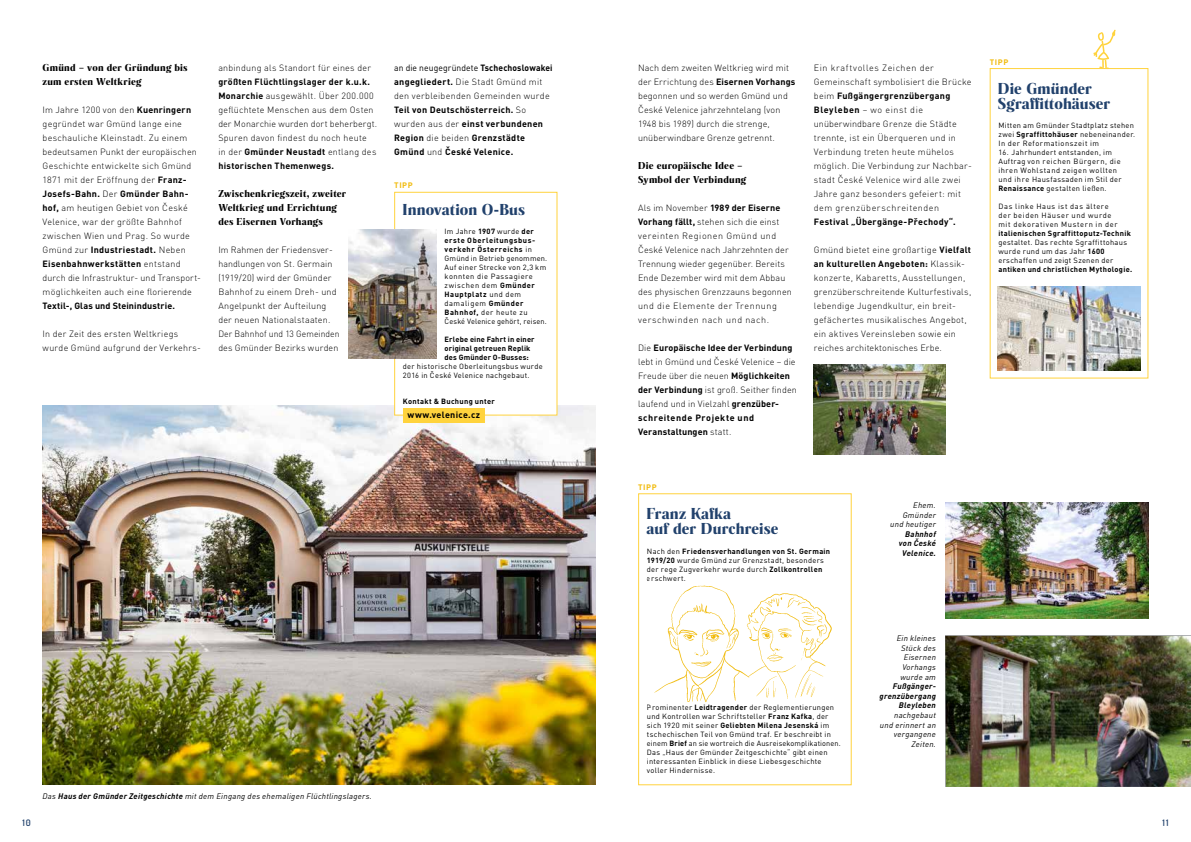
<style>
.page{position:relative;width:1191px;height:842px;background:#fff}
.page>*{position:absolute;margin:0;border:0;box-sizing:border-box;transform-origin:0 0}
.t1{font:900 15px/15px "Rando Display";letter-spacing:.005em;color:#21416c}
.t2{font:900 9.5px/14px "Rando Display";letter-spacing:.025em;color:#000}
.t3{font:300 9px/14px "DIN Pro";letter-spacing:.025em;color:#000}
.t4{font:700 9px/14px "DIN Pro";letter-spacing:.03em;color:#000}
.t5{font:700 9px/14px "DIN Pro";letter-spacing:.03em;color:#000;scale:.95 1}
.t6{font:700 9px "DIN Pro";letter-spacing:.01em;color:#000}
.t7{font:600 9px "Dosis";color:#21416c}
.t8{font:italic 8px/9.6px "DIN Pro";letter-spacing:.035em;color:#000;text-align:right}
.t9{font:italic 700 8px/9.6px "DIN Pro";letter-spacing:.035em;color:#000;text-align:right}
.t10{font:700 7.9px "DIN Pro";letter-spacing:.08em;color:#f1bb0c}
.t11{font:7.5px/9px "DIN Pro";letter-spacing:.04em;color:#000}
.t12{font:700 7.5px "DIN Pro";letter-spacing:.04em;color:#000}
.t13{font:7.5px/9px "DIN Pro";letter-spacing:.08em;color:#000}
.t14{font:700 7.5px/9px "DIN Pro";letter-spacing:.02em;color:#000}
.s1{font-weight:700}
.s2{font-weight:400}
.s3{font-weight:300}
</style>
<div class="page">
<img style="left:43px;top:405px;width:553px;height:380px">
<div style="left:394px;top:192px;width:163px;height:224px;background:#fff;border:1px solid #ffd33d"></div>
<img style="left:349px;top:230px;width:87px;height:129px">
<div style="left:403px;top:409px;width:82px;height:14px;background:#ffd33d"></div>
<img style="left:945px;top:636px;width:246px;height:151px">
<img style="left:945px;top:502px;width:203px;height:117px">
<div style="left:638px;top:493px;width:213px;height:292px;border:1px solid #ffd33d"></div>
<img style="left:654px;top:585px;width:92px;height:118px">
<img style="left:746px;top:593px;width:86px;height:106px">
<img style="left:997px;top:286px;width:143px;height:85px">
<img style="left:814px;top:365px;width:131px;height:89px">
<svg style="left:1093px;top:30px;width:22px;height:39px"></svg>
<p class="t2" style="left:43px;top:60px;width:146px">Gmünd – von der Gründung bis zum ersten Weltkrieg</p>
<p class="t3" style="left:43px;top:102px;width:160px">Im Jahre 1200 von den <span class="s1">Kuenringern </span>gegründet war Gmünd lange eine beschauliche Kleinstadt. Zu einem bedeutsamen Punkt der europäischen Geschichte entwickelte sich Gmünd 1871 mit der Eröffnung der <span class="s1">Franz-Josefs-Bahn.</span> Der <span class="s1">Gmünder Bahn&shy;hof,</span> am heutigen Gebiet von České Velenice, war der größte Bahnhof zwischen Wien und Prag. So wurde Gmünd zur <span class="s1">Industriestadt.</span> Neben <span class="s1">Eisenbahnwerkstätten</span> entstand durch die Infrastruktur- und Transport&shy;möglichkeiten auch eine florierende</p>
<p class="t6" style="left:43px;top:299px;width:134px">Textil-, Glas und Steinindustrie.</p>
<p class="t3" style="left:43px;top:326px;width:160px">In der Zeit des ersten Weltkriegs wurde Gmünd aufgrund der Verkehrs-</p>
<p class="t3" style="left:218px;top:60px;width:154px">anbindung als Standort für eines der</p>
<p class="t3" style="left:218px;top:74px;width:160px"><span class="s1">größten Flüchtlingslager der k.u.k.<br>Monarchie</span> ausgewählt. Über 200.000 geflüchtete Menschen aus dem Osten der Monarchie wurden dort beherbergt.<br>Spuren davon findest du noch heute<br>in der <span class="s1">Gmünder Neustadt</span> entlang des <span class="s1">historischen Themenwegs.</span></p>
<p class="t2" style="left:218px;top:186px;width:129px">Zwischenkriegszeit, zweiter<br>Weltkrieg und Errichtung des Eisernen Vorhangs</p>
<p class="t3" style="left:218px;top:242px;width:123px">Im Rahmen der Friedensver&shy;handlungen von St. Germain (1919/20) wird der Gmünder<br>Bahnhof zu einem Dreh- und<br>Angelpunkt der Aufteilung der neuen Nationalstaaten.<br>Der Bahnhof und 13 Gemeinden des Gmünder Bezirks wurden</p>
<p class="t5" style="left:394px;top:60px;width:168px"><span class="s2">an die neugegründete</span> Tschechoslowakei angegliedert. <span class="s3">Die Stadt Gmünd mit den verbleibenden Gemeinden wurde </span>Teil von Deutschösterreich. <span class="s3">So wurden aus der</span> einst verbundenen Region <span class="s3">die beiden</span> Grenzstädte Gmünd <span class="s3">und</span> České Velenice.</p>
<p class="t3" style="left:638px;top:60px;width:159px">Nach dem zweiten Weltkrieg wird mit der Errichtung des <span class="s1">Eisernen Vorhangs </span>begonnen und so werden Gmünd und České Velenice jahrzehntelang (von 1948 bis 1989) durch die strenge, unüberwindbare Grenze getrennt.</p>
<p class="t2" style="left:638px;top:158px;width:110px">Die europäische Idee –<br>Symbol der Verbindung</p>
<p class="t3" style="left:638px;top:200px;width:155px">Als im November <span class="s1">1989 der Eiserne Vorhang fällt,</span> stehen sich die einst vereinten Regionen Gmünd und České Velenice nach Jahrzehnten der Trennung wieder gegenüber. Bereits Ende Dezember wird mit dem Abbau des physischen Grenzzauns begonnen und die Elemente der Trennung verschwinden nach und nach.</p>
<p class="t4" style="left:638px;top:340px;width:160px"><span class="s3">Die</span> Europäische Idee der Verbindung <span class="s3">lebt in Gmünd und České Velenice – die Freude über die neuen</span> Möglichkeiten der Verbindung <span class="s3">ist groß. Seither finden laufend und in Vielzahl</span> grenzüber&shy;schreitende Projekte und Veranstaltungen <span class="s3">statt.</span></p>
<p class="t10" style="left:394px;top:180px;width:20px">TIPP</p>
<h1 class="t1" style="left:402px;top:202px;width:124px">Innovation O-Bus</h1>
<p class="t11" style="left:444px;top:227px;width:104px">Im Jahre <span class="s1">1907</span> wurde <span class="s1">der erste Oberleitungsbus&shy;verkehr Österreichs</span> in<br>Gmünd in Betrieb genommen.<br>Auf einer Strecke von 2,3 km konnten die Passagiere zwischen dem <span class="s1">Gmünder<br>Hauptplatz</span> und dem damaligem <span class="s1">Gmünder<br>Bahnhof,</span> der heute zu<br>České Velenice gehört, reisen.</p>
<p class="t14" style="left:444px;top:335px;width:92px">Erlebe eine Fahrt in einer original getreuen Replik des Gmünder O-Busses:</p>
<p class="t11" style="left:403px;top:362px;width:141px">der historische Oberleitungsbus wurde<br>2016 in České Velenice nachgebaut.</p>
<p class="t4" style="left:407px;top:407px;width:74px">www.velenice.cz</p>
<p class="t12" style="left:403px;top:396px;width:93px">Kontakt &amp; Buchung unter</p>
<p class="t3" style="left:814px;top:60px;width:159px">Ein kraftvolles Zeichen der<br>Gemeinschaft symbolisiert die Brücke beim <span class="s1">Fußgängergrenzübergang<br>Bleyleben</span> – wo einst die unüberwindbare Grenze die Städte trennte, ist ein Überqueren und in<br>Verbindung treten heute mühelos möglich. Die Verbindung zur Nachbar&shy;stadt České Velenice wird alle zwei<br>Jahre ganz besonders gefeiert: mit dem grenzüberschreitenden</p>
<p class="t4" style="left:814px;top:214px;width:143px">Festival „Übergänge-Přechody“.</p>
<p class="t3" style="left:814px;top:242px;width:159px">Gmünd bietet eine großartige <span class="s1">Vielfalt an kulturellen Angeboten:</span> Klassik&shy;konzerte, Kabaretts, Ausstellungen, grenzüberschreitende Kulturfestivals, lebendige Jugendkultur, ein breit&shy;gefächertes musikalisches Angebot, ein aktives Vereinsleben sowie ein reiches architektonisches Erbe.</p>
<p class="t10" style="left:989px;top:56px;width:20px">TIPP</p>
<h1 class="t1" style="left:998px;top:80px;width:114px">Die Gmünder<br>Sgraffittohäuser</h1>
<p class="t11" style="left:998px;top:120px;width:138px">Mitten am Gmünder Stadtplatz stehen zwei <span class="s1">Sgraffittohäuser</span> nebeneinander.<br>In der Reformationszeit im</p>
<p class="t11" style="left:998px;top:147px;width:125px">16. Jahrhundert entstanden, im<br>Auftrag von reichen Bürgern, die ihren Wohlstand zeigen wollten und ihre Hausfassaden im Stil der<br><span class="s1">Renaissance</span> gestalten ließen.</p>
<p class="t13" style="left:998px;top:201px;width:121px">Das linke Haus ist das ältere der beiden Häuser und wurde mit dekorativen Mustern in der</p>
<p class="t12" style="left:998px;top:228px;width:134px">italienischen Sgraffittoputz-Technik</p>
<p class="t11" style="left:998px;top:237px;width:130px">gestaltet. Das rechte Sgraffittohaus wurde rund um das Jahr <span class="s1">1600 </span>erschaffen und zeigt Szenen der</p>
<p class="t12" style="left:998px;top:264px;width:135px">antiken und christlichen Mythologie.</p>
<p class="t10" style="left:638px;top:481px;width:20px">TIPP</p>
<h1 class="t1" style="left:646px;top:505px;width:133px">Franz Kafka<br>auf der Durchreise</h1>
<p class="t11" style="left:647px;top:547px;width:185px">Nach den <span class="s1">Friedensverhandlungen von St. Germain 1919/20</span> wurde Gmünd zur Grenzstadt, besonders der rege Zugverkehr wurde durch <span class="s1">Zollkontrollen </span>erschwert.</p>
<p class="t8" style="left:890px;top:499px;width:47px">Ehem.<br>Gmünder und heutiger</p>
<p class="t9" style="left:899px;top:528px;width:38px">Bahnhof von České<br>Velenice.</p>
<p class="t8" style="left:43px;top:791px;width:331px">Das <span class="s1">Haus der Gmünder Zeitgeschichte</span> mit dem Eingang des ehemaligen Flüchtlingslagers.</p>
<p class="t11" style="left:647px;top:702px;width:195px">Prominenter <span class="s1">Leidtragender</span> der Reglementierungen und Kontrollen war Schriftsteller <span class="s1">Franz Kafka</span>, der sich 1920 mit seiner <span class="s1">Geliebten Milena Jesenská</span> im tschechischen Teil von Gmünd traf. Er beschreibt in einem <span class="s1">Brief</span> an sie wortreich die Ausreisekomplikationen.<br>Das „Haus der Gmünder Zeitgeschichte“ gibt einen interessanten Einblick in diese Liebesgeschichte voller Hindernisse.</p>
<p class="t8" style="left:896px;top:633px;width:41px">Ein kleines<br>Stück des<br>Eisernen<br>Vorhangs wurde am</p>
<p class="t9" style="left:879px;top:680px;width:58px">Fußgänger&shy;grenzübergang<br>Bleyleben</p>
<p class="t8" style="left:880px;top:709px;width:57px">nachgebaut und erinnert an vergangene<br>Zeiten.</p>
<p class="t7" style="left:23px;top:817px;width:10px">10</p>
<p class="t7" style="left:1162px;top:817px;width:7px">11</p>
</div>
